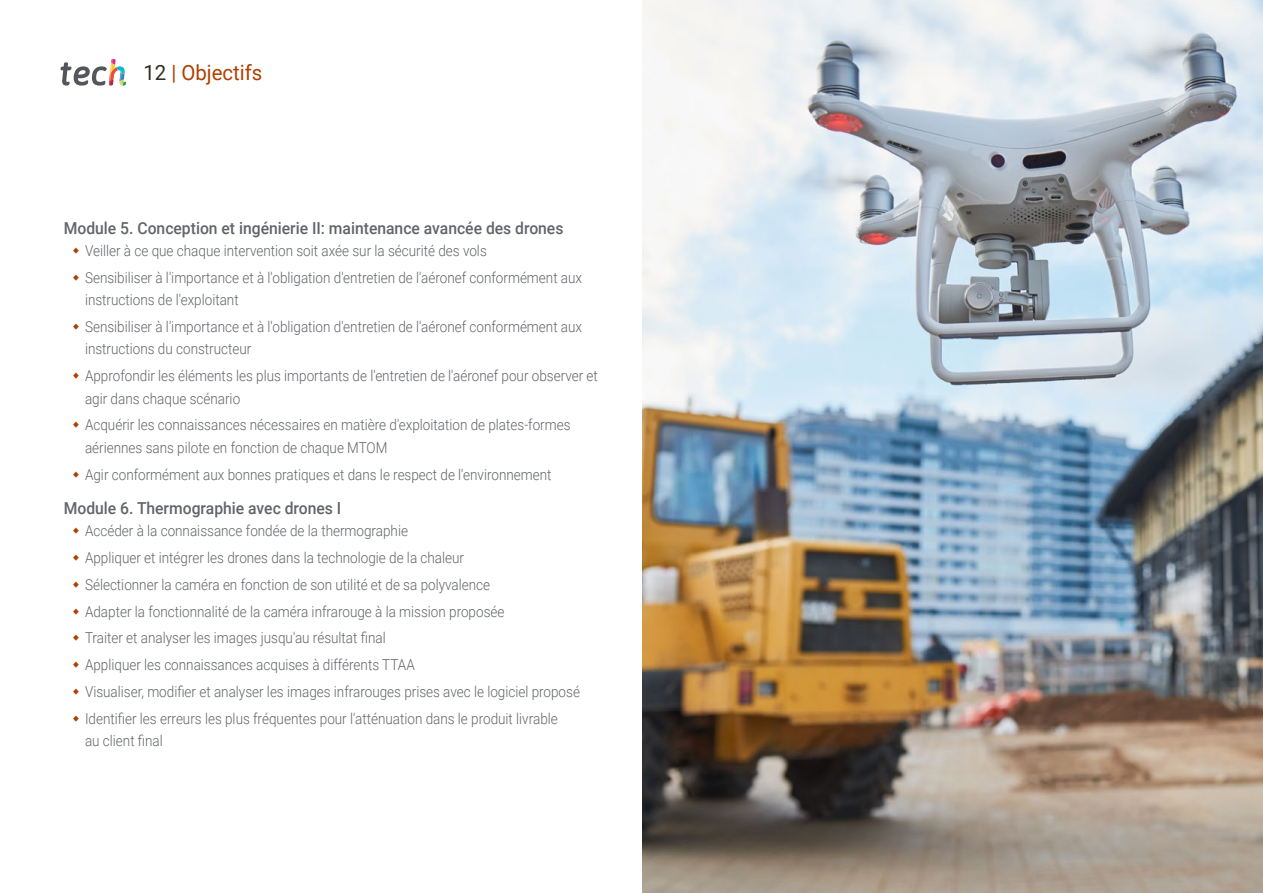
<style>
.page{position:relative;width:1263px;height:893px;background:#fff}
.page>*{position:absolute;margin:0;border:0;box-sizing:border-box;transform-origin:0 0}
.t1{font:21px "Roboto";color:#ae4000}
.t2{font:500 16.5px "Roboto";color:#61646a;scale:.95 1}
.t3{font:300 15px/26.7px "Roboto";color:#61646a;scale:.9 1}
.s1{color:#312e20}
</style>
<div class="page">
<svg style="left:61px;top:59px;width:65px;height:27px"></svg>
<img style="left:642px;top:0;width:621px;height:893px">
<h1 class="t1" style="left:144px;top:57px;width:120px"><span class="s1">12</span> | Objectifs</h1>
<p class="t2" style="left:64px;top:216px;width:527px">Module 5. Conception et ingénierie II: maintenance avancée des drones</p>
<p class="t3" style="left:85px;top:237px;width:554px">Veiller à ce que chaque intervention soit axée sur la sécurité des vols<br>Sensibiliser à l'importance et à l'obligation d'entretien de l'aéronef conformément aux</p>
<p class="t3" style="left:85px;top:286px;width:554px">instructions de l'exploitant<br>Sensibiliser à l'importance et à l'obligation d'entretien de l'aéronef conformément aux</p>
<p class="t3" style="left:85px;top:335px;width:571px">instructions du constructeur<br>Approfondir les éléments les plus importants de l'entretien de l'aéronef pour observer et</p>
<p class="t3" style="left:85px;top:384px;width:541px">agir dans chaque scénario<br>Acquérir les connaissances nécessaires en matière d'exploitation de plates-formes</p>
<p class="t3" style="left:85px;top:434px;width:520px">aériennes sans pilote en fonction de chaque MTOM<br>Agir conformément aux bonnes pratiques et dans le respect de l'environnement</p>
<p class="t2" style="left:64px;top:496px;width:294px">Module 6. Thermographie avec drones I</p>
<p class="t3" style="left:85px;top:517px;width:551px">Accéder à la connaissance fondée de la thermographie<br>Appliquer et intégrer les drones dans la technologie de la chaleur<br>Sélectionner la caméra en fonction de son utilité et de sa polyvalence<br>Adapter la fonctionnalité de la caméra infrarouge à la mission proposée<br>Traiter et analyser les images jusqu'au résultat final<br>Appliquer les connaissances acquises à différents TTAA<br>Visualiser, modifier et analyser les images infrarouges prises avec le logiciel proposé Identifier les erreurs les plus fréquentes pour l'atténuation dans le produit livrable</p>
<p class="t3" style="left:85px;top:727px;width:88px">au client final</p>
</div>
